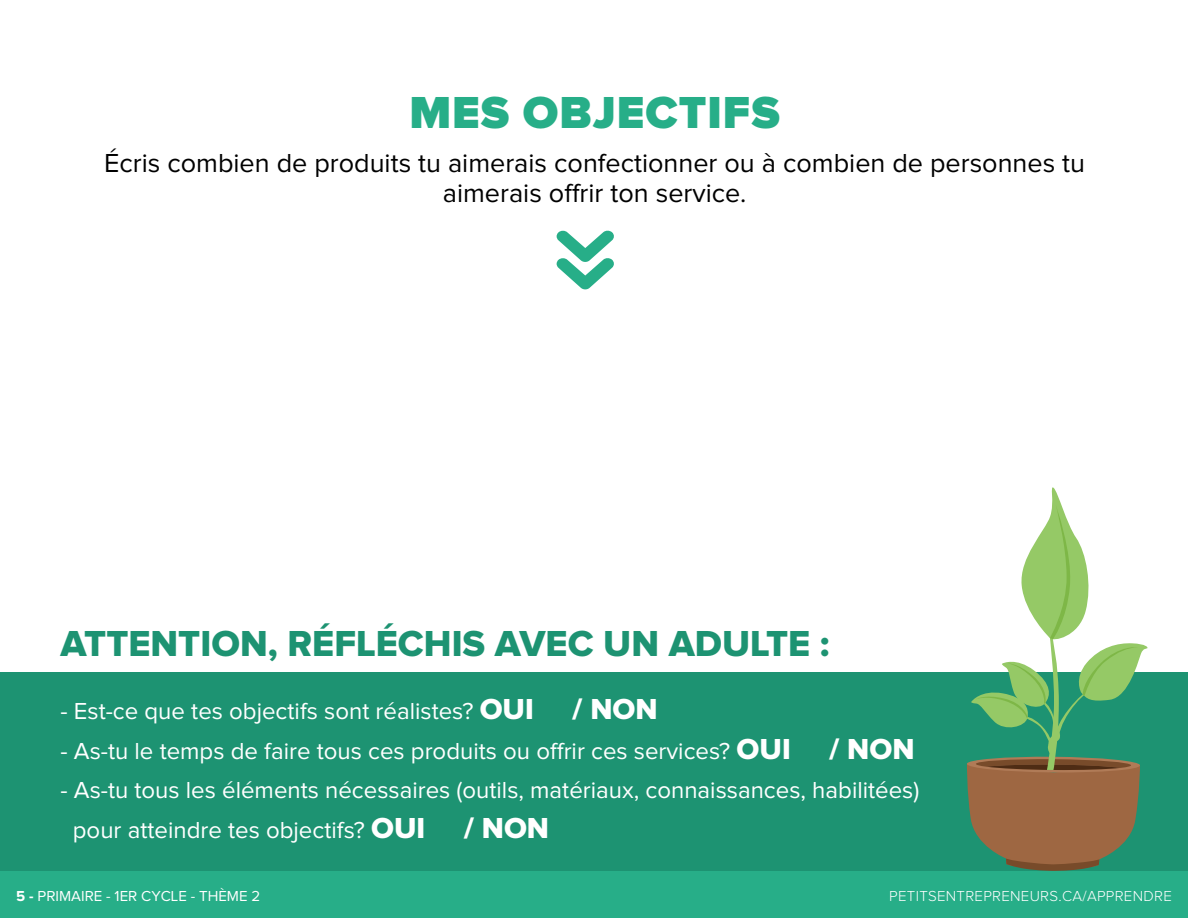
<style>
.page{position:relative;width:1188px;height:918px;background:#fff}
.page>*{position:absolute;margin:0;border:0;box-sizing:border-box;transform-origin:0 0}
.t1{font:900 46.5px "Proxima Nova";letter-spacing:.02em;color:#27ae88}
.t2{font:37.5px "Proxima Nova Extrabld";color:#1d9372}
.t3{font:30px "Proxima Nova Extrabld";color:#fff}
.t4{font:27px/30px "Proxima Nova";color:#000;text-align:center}
.t5{font:24px/39.5px "Proxima Nova";color:#fff}
.titre_orange{font:300 15px "Proxima Nova";letter-spacing:.02em;color:#fff}
.titre_orange-2{font:15px "Proxima Nova";color:#fff}
.s1{font-family:"Proxima Nova Extrabld";font-size:30px}
.s2{font-weight:700}
</style>
<div class="page">
<div style="left:0;top:871px;width:1188px;height:46px;background:#27ae88"></div>
<svg style="left:557px;top:230px;width:57px;height:59px"></svg>
<div style="left:0;top:672px;width:1188px;height:199px;background:#1d9372"></div>
<svg style="left:967px;top:488px;width:181px;height:383px"></svg>
<div style="left:0;top:872px;width:1188px;height:46px;background:#27ae88"></div>
<p class="t1" style="left:409px;top:91px;width:372px">MES OBJECTIFS</p>
<p class="t4" style="left:104px;top:149px;width:982px">Écris combien de produits tu aimerais confectionner ou à combien de personnes tu aimerais offrir ton service.</p>
<p class="t2" style="left:60px;top:626px;width:771px">ATTENTION, RÉFLÉCHIS AVEC UN ADULTE :</p>
<p class="t5" style="left:60px;top:693px;width:475px">- Est-ce que tes objectifs sont réalistes? <span class="s1">OUI</span></p>
<p class="t3" style="left:572px;top:696px;width:87px">/ NON</p>
<p class="t5" style="left:60px;top:732px;width:732px">- As-tu le temps de faire tous ces produits ou offrir ces services? <span class="s1">OUI</span></p>
<p class="t3" style="left:829px;top:735px;width:87px">/ NON</p>
<p class="t5" style="left:73px;top:771px;width:848px;text-indent:-12px">- As-tu tous les éléments nécessaires (outils, matériaux, connaissances, habilitées) pour atteindre tes objectifs? <span class="s1">OUI</span></p>
<p class="t3" style="left:464px;top:814px;width:87px">/ NON</p>
<p class="titre_orange-2" style="left:16px;top:889px;width:246px"><span class="s2">5 -</span> PRIMAIRE - 1ER CYCLE - THÈME 2</p>
<p class="titre_orange" style="left:889px;top:889px;width:284px">PETITSENTREPRENEURS.CA/APPRENDRE</p>
<p class="titre_orange" style="left:884px;top:889px;width:284px">PETITSENTREPRENEURS.CA/APPRENDRE</p>
</div>
